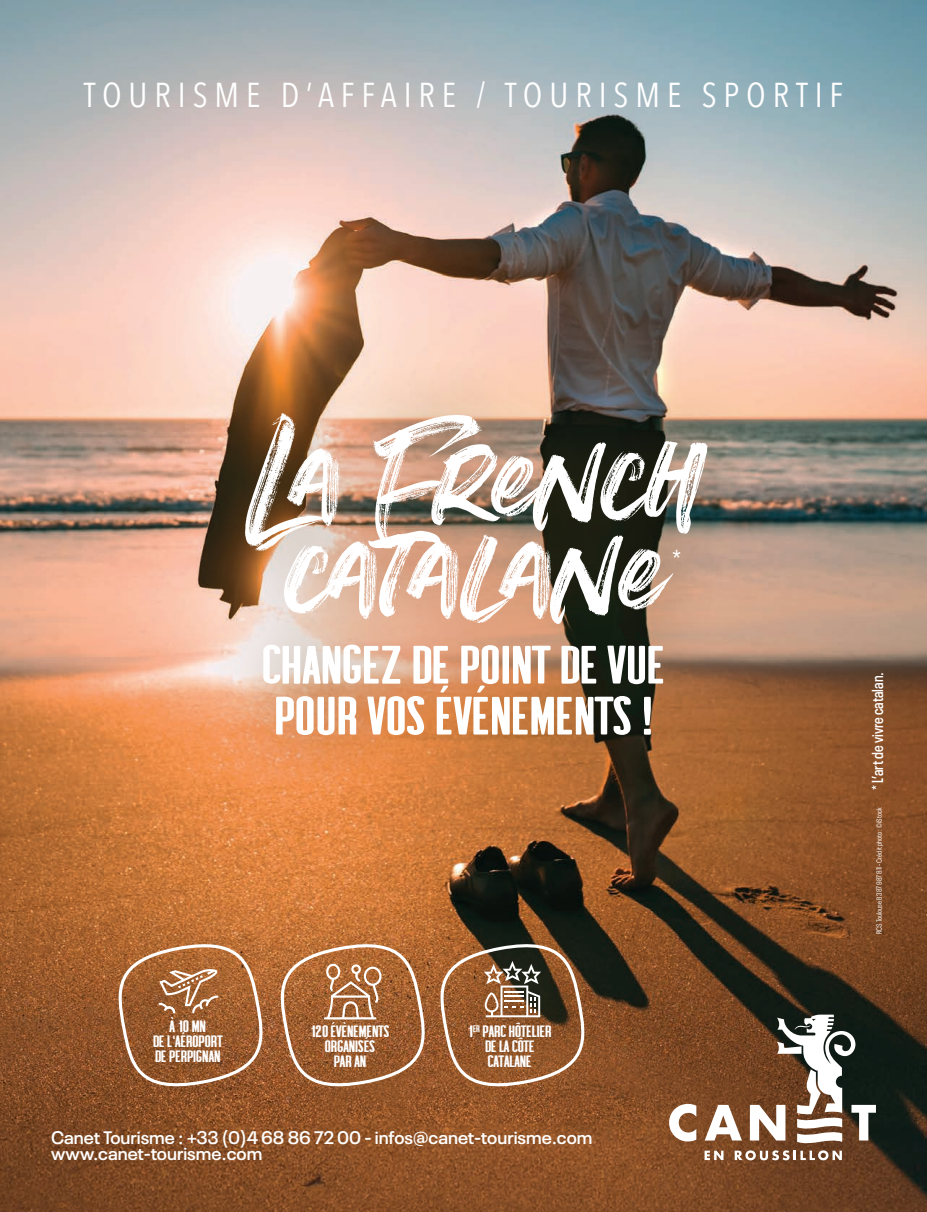
<style>
.page{position:relative;width:927px;height:1212px;background:#fff}
.page>*{position:absolute;margin:0;border:0;box-sizing:border-box;transform-origin:0 0}
.t1{font:54px/51px "Summer Loving Sans";letter-spacing:.01em;color:#fff}
.t2{font:34.5px "Avenir Next Condensed";letter-spacing:.2em;color:#fff}
.t3{font:condensed 30px "Neue Plak";color:#fff;scale:.9 1}
.t4{font:600 18px/16.5px "Neue Plak";color:#fff}
.t5{font:16.5px/15px "Summer Loving Sans";color:#fff;text-align:center}
.t6{font:600 condensed 15.9px "Neue Plak";color:#fff;scale:.9 1}
.t7{font:condensed 7.5px "Neue Plak";color:#fff;scale:.9 1}
</style>
<div class="page">
<img style="left:0;top:0;width:927px;height:1212px">
<svg style="left:669px;top:1104px;width:27px;height:37px"></svg>
<svg style="left:705px;top:1014px;width:171px;height:146px"></svg>
<div style="left:186px;top:355px;width:579px;height:441px;background:#5f4213;opacity:.5"></div>
<img style="left:245px;top:413px;width:463px;height:211px">
<div style="left:61px;top:887px;width:580px;height:257px;background:#5f4213;opacity:.75"></div>
<svg style="left:275px;top:933px;width:315px;height:164px;background:#9b663f"></svg>
<svg style="left:113px;top:933px;width:155px;height:164px;background:#a56a3e"></svg>
<h2 class="t2" style="left:84px;top:65px;width:761px">TOURISME D’AFFAIRE / TOURISME SPORTIF</h2>
<h3 class="t3" style="left:672px;top:538px;width:12px">*</h3>
<h1 class="t1" style="left:262px;top:637px;width:404px">CHANGEZ DE POINT DE VUE<br>POUR VOS ÉVÉNEMENTS !</h1>
<p class="t5" style="left:153px;top:1018px;width:71px">À 10 MN<br>DE L'AÉROPORT<br>DE PERPIGNAN</p>
<p class="t5" style="left:310px;top:1023px;width:81px">120 ÉVÈNEMENTS<br>ORGANISÉS<br>PAR AN</p>
<p class="t5" style="left:468px;top:1023px;width:85px">1<sup>ER</sup> PARC HÔTELIER<br>DE LA CÔTE<br>CATALANE</p>
<p class="t4" style="left:51px;top:1127px;width:543px">Canet Tourisme : +33 (0)4 68 86 72 00 - infos@canet-tourisme.com www.canet-tourisme.com</p>
<p class="t6" style="left:865px;top:790px;width:133px;rotate:-90deg">* L’art de vivre catalan.</p>
<p class="t7" style="left:874px;top:934px;width:142px;rotate:-90deg">RCS Toulouse B 387 987 811 - Crédit photo : © iStock</p>
</div>
